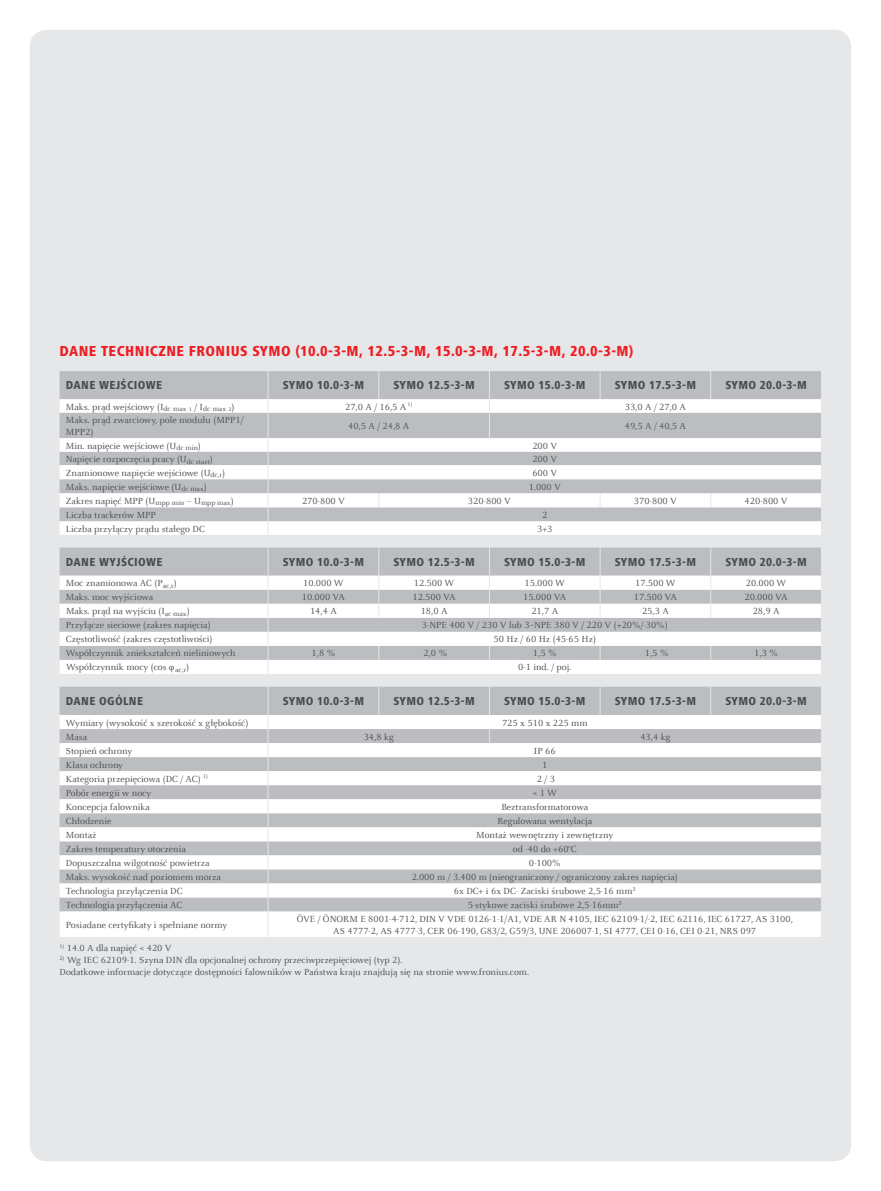
<style>
.page{position:relative;width:881px;height:1191px;background:#fff}
.page>*{position:absolute;margin:0;border:0;box-sizing:border-box;transform-origin:0 0}
.t1{font:800 condensed 15px "Frutiger Next LTW1 G";letter-spacing:.03em;color:#ee1d23}
.t2{font:800 condensed 12px "Frutiger Next LTW1 G";letter-spacing:.03em;color:#4b4c4d}
.t3{font:9.75px/12px "Celeste Offc Pro";color:#4b4c4d}
</style>
<div class="page">
<div style="left:30px;top:30px;width:820px;height:1131px;background:#e6e7e9;border-radius:17px"></div>
<div style="left:60px;top:371px;width:760px;height:28px;background:#bcbdc0"></div>
<svg style="left:60px;top:399px;width:760px;height:136px;background:#dedee0"></svg>
<svg style="left:378px;top:371px;width:1px;height:28px"></svg>
<svg style="left:599px;top:371px;width:1px;height:28px"></svg>
<svg style="left:710px;top:371px;width:1px;height:28px"></svg>
<svg style="left:710px;top:493px;width:1px;height:14px"></svg>
<svg style="left:267px;top:371px;width:1px;height:164px"></svg>
<svg style="left:489px;top:371px;width:1px;height:67px"></svg>
<svg style="left:820px;top:371px;width:1px;height:164px"></svg>
<svg style="left:378px;top:493px;width:1px;height:14px"></svg>
<svg style="left:599px;top:493px;width:1px;height:14px"></svg>
<div style="left:60px;top:547px;width:760px;height:28px;background:#bcbdc0"></div>
<svg style="left:60px;top:575px;width:760px;height:99px;background:#e2e2e4"></svg>
<svg style="left:378px;top:646px;width:1px;height:14px"></svg>
<svg style="left:378px;top:547px;width:1px;height:71px"></svg>
<svg style="left:489px;top:646px;width:1px;height:14px"></svg>
<svg style="left:599px;top:547px;width:1px;height:71px"></svg>
<svg style="left:710px;top:547px;width:1px;height:71px"></svg>
<svg style="left:599px;top:646px;width:1px;height:14px"></svg>
<svg style="left:710px;top:646px;width:1px;height:14px"></svg>
<svg style="left:489px;top:547px;width:1px;height:71px"></svg>
<svg style="left:267px;top:547px;width:1px;height:127px"></svg>
<svg style="left:820px;top:547px;width:1px;height:127px"></svg>
<div style="left:60px;top:686px;width:760px;height:29px;background:#bcbdc0"></div>
<svg style="left:60px;top:715px;width:760px;height:222px;background:#e1e2e3"></svg>
<svg style="left:378px;top:686px;width:1px;height:29px"></svg>
<svg style="left:489px;top:686px;width:1px;height:29px"></svg>
<svg style="left:599px;top:686px;width:1px;height:29px"></svg>
<svg style="left:710px;top:686px;width:1px;height:29px"></svg>
<svg style="left:489px;top:729px;width:1px;height:14px"></svg>
<svg style="left:267px;top:686px;width:1px;height:251px"></svg>
<svg style="left:820px;top:686px;width:1px;height:251px"></svg>
<h1 class="t1" style="left:60px;top:343px;width:575px">DANE TECHNICZNE FRONIUS SYMO (10.0-3-M, 12.5-3-M, 15.0-3-M, 17.5-3-M, 20.0-3-M)</h1>
<p class="t2" style="left:66px;top:378px;width:98px">DANE WEJŚCIOWE</p>
<p class="t2" style="left:283px;top:378px;width:83px">SYMO 10.0-3-M</p>
<p class="t2" style="left:393px;top:378px;width:83px">SYMO 12.5-3-M</p>
<p class="t2" style="left:504px;top:378px;width:83px">SYMO 15.0-3-M</p>
<p class="t2" style="left:614px;top:378px;width:83px">SYMO 17.5-3-M</p>
<p class="t2" style="left:725px;top:378px;width:83px">SYMO 20.0-3-M</p>
<p class="t3" style="left:66px;top:400px;width:170px">Maks. prąd wejściowy (I<sub>dc</sub> <sub>max</sub> <sub>1</sub> / I<sub>dc</sub> <sub>max</sub> <sub>2</sub>)</p>
<p class="t3" style="left:345px;top:400px;width:69px">27,0 A / 16,5 A <sup>1)</sup></p>
<p class="t3" style="left:624px;top:400px;width:63px">33,0 A / 27,0 A</p>
<p class="t3" style="left:66px;top:414px;width:179px">Maks. prąd zwarciowy, pole modułu (MPP1/<br>MPP2)</p>
<p class="t3" style="left:348px;top:420px;width:63px">40,5 A / 24,8 A</p>
<p class="t3" style="left:624px;top:420px;width:63px">49,5 A / 40,5 A</p>
<p class="t3" style="left:66px;top:439px;width:136px">Min. napięcie wejściowe (U<sub>dc</sub> <sub>min</sub>)</p>
<p class="t3" style="left:532px;top:439px;width:26px">200 V</p>
<p class="t3" style="left:66px;top:453px;width:148px">Napięcie rozpoczęcia pracy (U<sub>dc</sub> <sub>start</sub>)</p>
<p class="t3" style="left:532px;top:453px;width:26px">200 V</p>
<p class="t3" style="left:66px;top:466px;width:161px">Znamionowe napięcie wejściowe (U<sub>dc,r</sub>)</p>
<p class="t3" style="left:532px;top:466px;width:26px">600 V</p>
<p class="t3" style="left:66px;top:480px;width:142px">Maks. napięcie wejściowe (U<sub>dc</sub> <sub>max</sub>)</p>
<p class="t3" style="left:528px;top:480px;width:34px">1.000 V</p>
<p class="t3" style="left:66px;top:494px;width:169px">Zakres napięć MPP (U<sub>mpp</sub> <sub>min</sub> – U<sub>mpp</sub> <sub>max</sub>)</p>
<p class="t3" style="left:302px;top:494px;width:44px">270-800 V</p>
<p class="t3" style="left:468px;top:494px;width:44px">320-800 V</p>
<p class="t3" style="left:633px;top:494px;width:44px">370-800 V</p>
<p class="t3" style="left:744px;top:494px;width:44px">420-800 V</p>
<p class="t3" style="left:66px;top:509px;width:91px">Liczba trackerów MPP</p>
<p class="t3" style="left:542px;top:509px;width:7px">2</p>
<p class="t3" style="left:66px;top:522px;width:140px">Liczba przyłączy prądu stałego DC</p>
<p class="t3" style="left:537px;top:522px;width:17px">3+3</p>
<p class="t2" style="left:66px;top:555px;width:98px">DANE WYJŚCIOWE</p>
<p class="t2" style="left:283px;top:555px;width:83px">SYMO 10.0-3-M</p>
<p class="t2" style="left:393px;top:555px;width:83px">SYMO 12.5-3-M</p>
<p class="t2" style="left:504px;top:555px;width:83px">SYMO 15.0-3-M</p>
<p class="t2" style="left:614px;top:555px;width:83px">SYMO 17.5-3-M</p>
<p class="t2" style="left:725px;top:555px;width:83px">SYMO 20.0-3-M</p>
<p class="t3" style="left:66px;top:577px;width:112px">Moc znamionowa AC (P<sub>ac,r</sub>)</p>
<p class="t3" style="left:303px;top:577px;width:42px">10.000 W</p>
<p class="t3" style="left:413px;top:577px;width:42px">12.500 W</p>
<p class="t3" style="left:524px;top:577px;width:42px">15.000 W</p>
<p class="t3" style="left:635px;top:577px;width:42px">17.500 W</p>
<p class="t3" style="left:745px;top:577px;width:42px">20.000 W</p>
<p class="t3" style="left:66px;top:591px;width:89px">Maks. moc wyjściowa</p>
<p class="t3" style="left:302px;top:591px;width:45px">10.000 VA</p>
<p class="t3" style="left:412px;top:591px;width:45px">12.500 VA</p>
<p class="t3" style="left:523px;top:591px;width:45px">15.000 VA</p>
<p class="t3" style="left:633px;top:591px;width:45px">17.500 VA</p>
<p class="t3" style="left:744px;top:591px;width:45px">20.000 VA</p>
<p class="t3" style="left:66px;top:605px;width:125px">Maks. prąd na wyjściu (I<sub>ac</sub> <sub>max</sub>)</p>
<p class="t3" style="left:310px;top:605px;width:28px">14,4 A</p>
<p class="t3" style="left:420px;top:605px;width:28px">18,0 A</p>
<p class="t3" style="left:531px;top:605px;width:28px">21,7 A</p>
<p class="t3" style="left:641px;top:605px;width:28px">25,3 A</p>
<p class="t3" style="left:752px;top:605px;width:28px">28,9 A</p>
<p class="t3" style="left:66px;top:619px;width:146px">Przyłącze sieciowe (zakres napięcia)</p>
<p class="t3" style="left:421px;top:619px;width:247px">3-NPE 400 V / 230 V lub 3~NPE 380 V / 220 V (+20%/-30%)</p>
<p class="t3" style="left:66px;top:633px;width:148px">Częstotliwość (zakres częstotliwości)</p>
<p class="t3" style="left:493px;top:633px;width:104px">50 Hz / 60 Hz (45-65 Hz)</p>
<p class="t3" style="left:66px;top:647px;width:171px">Współczynnik zniekształceń nieliniowych</p>
<p class="t3" style="left:311px;top:647px;width:25px">1,8 %</p>
<p class="t3" style="left:423px;top:647px;width:25px">2,0 %</p>
<p class="t3" style="left:532px;top:647px;width:25px">1,5 %</p>
<p class="t3" style="left:644px;top:647px;width:25px">1,5 %</p>
<p class="t3" style="left:754px;top:647px;width:25px">1,3 %</p>
<p class="t3" style="left:66px;top:661px;width:125px">Współczynnik mocy (cos φ<sub>ac,r</sub>)</p>
<p class="t3" style="left:518px;top:661px;width:55px">0-1 ind. / poj.</p>
<p class="t2" style="left:66px;top:694px;width:79px">DANE OGÓLNE</p>
<p class="t2" style="left:283px;top:694px;width:83px">SYMO 10.0-3-M</p>
<p class="t2" style="left:393px;top:694px;width:83px">SYMO 12.5-3-M</p>
<p class="t2" style="left:504px;top:694px;width:83px">SYMO 15.0-3-M</p>
<p class="t2" style="left:614px;top:694px;width:83px">SYMO 17.5-3-M</p>
<p class="t2" style="left:725px;top:694px;width:83px">SYMO 20.0-3-M</p>
<p class="t3" style="left:66px;top:716px;width:184px">Wymiary (wysokość x szerokość x głębokość)</p>
<p class="t3" style="left:502px;top:716px;width:87px">725 x 510 x 225 mm</p>
<p class="t3" style="left:66px;top:730px;width:23px">Masa</p>
<p class="t3" style="left:363px;top:730px;width:32px">34,8 kg</p>
<p class="t3" style="left:640px;top:730px;width:32px">43,4 kg</p>
<p class="t3" style="left:66px;top:744px;width:68px">Stopień ochrony</p>
<p class="t3" style="left:533px;top:744px;width:23px">IP 66</p>
<p class="t3" style="left:66px;top:758px;width:59px">Klasa ochrony</p>
<p class="t3" style="left:542px;top:758px;width:7px">1</p>
<p class="t3" style="left:66px;top:772px;width:143px">Kategoria przepięciowa (DC / AC) <sup>1)</sup></p>
<p class="t3" style="left:536px;top:772px;width:20px">2 / 3</p>
<p class="t3" style="left:66px;top:786px;width:87px">Pobór energii w nocy</p>
<p class="t3" style="left:532px;top:786px;width:26px">&lt; 1 W</p>
<p class="t3" style="left:66px;top:800px;width:85px">Koncepcja falownika</p>
<p class="t3" style="left:501px;top:800px;width:88px">Beztransformatorowa</p>
<p class="t3" style="left:66px;top:814px;width:47px">Chłodzenie</p>
<p class="t3" style="left:497px;top:814px;width:96px">Regulowana wentylacja</p>
<p class="t3" style="left:66px;top:828px;width:32px">Montaż</p>
<p class="t3" style="left:476px;top:828px;width:138px">Montaż wewnętrzny i zewnętrzny</p>
<p class="t3" style="left:66px;top:842px;width:121px">Zakres temperatury otoczenia</p>
<p class="t3" style="left:513px;top:842px;width:65px">od -40 do +60°C</p>
<p class="t3" style="left:66px;top:856px;width:145px">Dopuszczalna wilgotność powietrza</p>
<p class="t3" style="left:528px;top:856px;width:33px">0-100%</p>
<p class="t3" style="left:66px;top:870px;width:156px">Maks. wysokość nad poziomem morza</p>
<p class="t3" style="left:411px;top:870px;width:267px">2.000 m / 3.400 m (nieograniczony / ograniczony zakres napięcia)</p>
<p class="t3" style="left:66px;top:884px;width:118px">Technologia przyłączenia DC</p>
<p class="t3" style="left:453px;top:884px;width:183px">6x DC+ i 6x DC- Zaciski śrubowe 2,5-16 mm²</p>
<p class="t3" style="left:66px;top:899px;width:118px">Technologia przyłączenia AC</p>
<p class="t3" style="left:467px;top:899px;width:155px">5-stykowe zaciski śrubowe 2,5-16mm²</p>
<p class="t3" style="left:66px;top:918px;width:163px">Posiadane certyfikaty i spełniane normy</p>
<p class="t3" style="left:297px;top:912px;width:497px;text-align:center">ÖVE / ÖNORM E 8001-4-712, DIN V VDE 0126-1-1/A1, VDE AR N 4105, IEC 62109-1/-2, IEC 62116, IEC 61727, AS 3100,<br>AS 4777-2, AS 4777-3, CER 06-190, G83/2, G59/3, UNE 206007-1, SI 4777, CEI 0-16, CEI 0-21, NRS 097</p>
<p class="t3" style="left:60px;top:942px;width:113px"><sup>1)</sup> 14.0 A dla napięć &lt; 420 V</p>
<p class="t3" style="left:60px;top:954px;width:471px"><sup>2)</sup> Wg IEC 62109-1. Szyna DIN dla opcjonalnej ochrony przeciwprzepięciowej (typ 2).<br>Dodatkowe informacje dotyczące dostępności falowników w Państwa kraju znajdują się na stronie www.fronius.com.</p>
</div>
